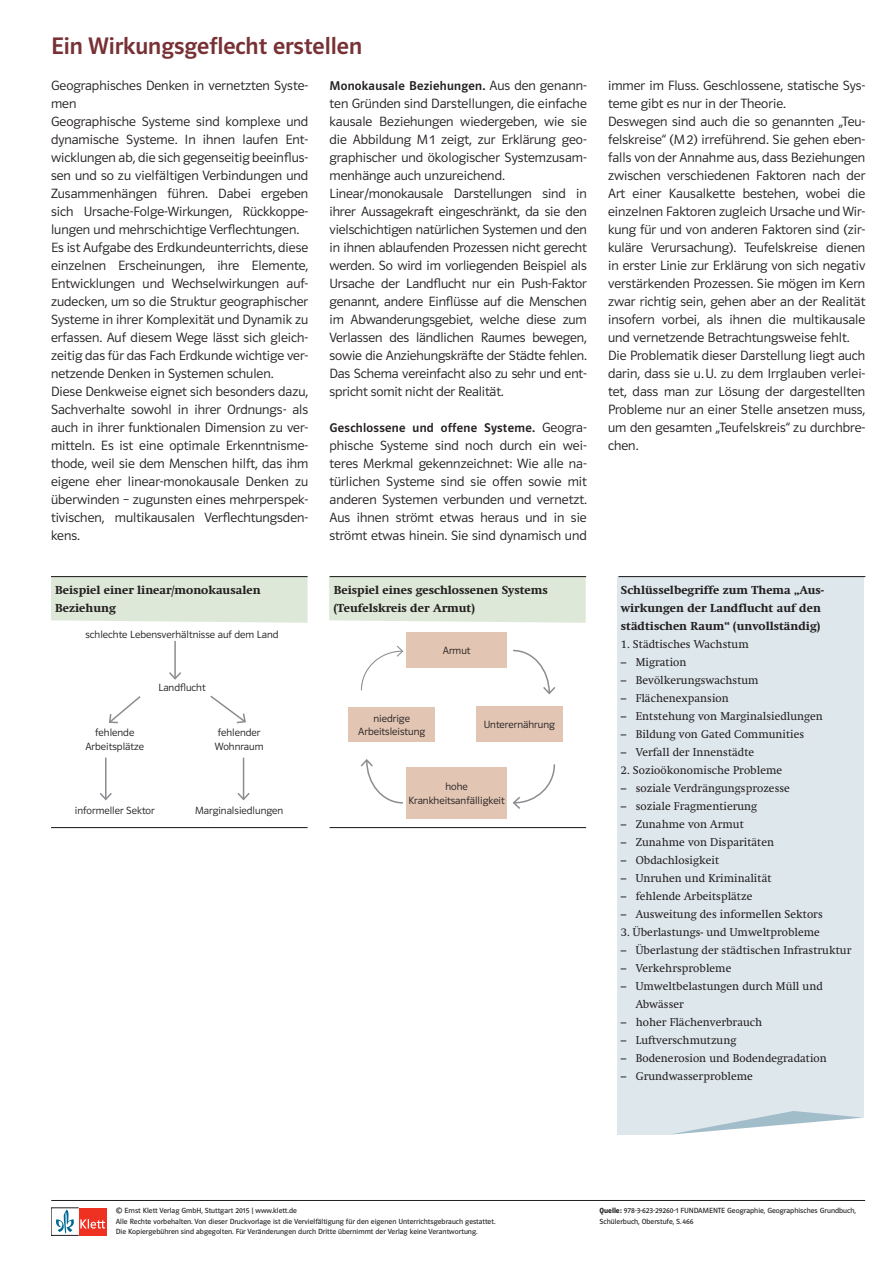
<style>
.page{position:relative;width:893px;height:1263px;background:#fff}
.page>*{position:absolute;margin:0;border:0;box-sizing:border-box;transform-origin:0 0}
.T6_Überschrift_2{font:24px "Polo ST11 K Krftg";color:#773135}
.T6_Grundtext{font:13.5px/18px "Polo ST11 K Leicht";color:#231f20;text-align:justify}
.T6_Grundtext-2{font:12.75px "Polo ST11 K Krftg";letter-spacing:.02em;color:#231f20}
.T6_Quellentext{font:11.25px/18px "Klett Swift";letter-spacing:.005em;color:#231f20}
.T6_Tabelle_Kopf{font:800 11.25px/18px "Klett Swift";color:#231f20}
.T6_Quellentext-2{font:800 11.25px/18px "Klett Swift";letter-spacing:.005em;color:#231f20}
.T6_Grafiken{font:10.5px/13.5px "Polo ST11 K Leicht";color:#231f20;text-align:center}
.PDF{font:7.5px/10.1px "Polo ST11 K Buch";color:#231f20}
.s1{font-family:"Polo ST11 K Leicht";font-size:13.5px}
.s2{font-family:"Polo ST11 K Hfett"}
</style>
<div class="page">
<div style="left:79px;top:1208px;width:27px;height:27px;background:#ef3122"></div>
<svg style="left:80px;top:1219px;width:25px;height:9px"></svg>
<svg style="left:56px;top:1210px;width:18px;height:24px"></svg>
<hr style="left:51px;top:1200px;width:814px;height:1px;background:#231f20">
<div style="left:51px;top:577px;width:257px;height:46px;background:#dee8d8"></div>
<hr style="left:51px;top:827px;width:257px;height:1px;background:#231f20">
<hr style="left:51px;top:576px;width:257px;height:1px;background:#231f20">
<div style="left:329px;top:576px;width:257px;height:47px;background:#dee8d8"></div>
<hr style="left:330px;top:827px;width:256px;height:1px;background:#231f20">
<hr style="left:330px;top:576px;width:256px;height:1px;background:#231f20">
<div style="left:406px;top:633px;width:101px;height:35px;background:#e2c5b3"></div>
<div style="left:349px;top:707px;width:86px;height:35px;background:#e2c5b3"></div>
<div style="left:476px;top:707px;width:86px;height:35px;background:#e2c5b3"></div>
<div style="left:406px;top:767px;width:101px;height:52px;background:#e2c5b3"></div>
<svg style="left:513px;top:649px;width:43px;height:46px"></svg>
<svg style="left:360px;top:759px;width:43px;height:45px"></svg>
<svg style="left:512px;top:764px;width:44px;height:45px"></svg>
<svg style="left:360px;top:645px;width:44px;height:46px"></svg>
<svg style="left:109px;top:696px;width:32px;height:28px"></svg>
<svg style="left:210px;top:695px;width:36px;height:29px"></svg>
<hr style="left:105px;top:758px;width:2px;height:41px;background:#8a8c8f">
<svg style="left:99px;top:791px;width:13px;height:10px"></svg>
<hr style="left:243px;top:758px;width:1px;height:41px;background:#8a8c8f">
<svg style="left:237px;top:791px;width:13px;height:10px"></svg>
<hr style="left:174px;top:641px;width:2px;height:38px;background:#8a8c8f">
<svg style="left:169px;top:670px;width:12px;height:10px"></svg>
<div style="left:617px;top:576px;width:246px;height:558px;background:#dee7ec"></div>
<hr style="left:618px;top:576px;width:247px;height:1px;background:#231f20">
<svg style="left:668px;top:1111px;width:196px;height:24px"></svg>
<p class="T6_Überschrift_2" style="left:51px;top:33px;width:313px">Ein Wirkungsgeflecht erstellen</p>
<p class="T6_Grundtext" style="left:51px;top:77px;width:259px">Geographisches Denken in vernetzten Syste&shy;men</p>
<p class="T6_Grundtext" style="left:51px;top:113px;width:259px">Geographische Systeme sind -komplexe und dynamische Systeme. In ihnen -laufen Ent&shy;wicklungen ab, die sich gegenseitig beeinflus&shy;sen und so zu vielfältigen Verbindungen und Zusammenhängen führen. Dabei ergeben sich Ursache-Folge-Wirkungen, Rückkoppe&shy;lungen und mehrschichtige Verflechtungen.</p>
<p class="T6_Grundtext" style="left:51px;top:239px;width:259px">Es ist Aufgabe des Erdkundeunterrichts, diese einzelnen Erscheinungen, ihre Elemente, Entwicklungen und Wechselwirkungen auf&shy;zudecken, um so die Struktur geographischer Systeme in ihrer Komplexität und Dynamik zu erfassen. Auf diesem Wege lässt sich gleich&shy;zeitig das für das Fach Erdkunde wichtige ver&shy;netzende Denken in Systemen schulen.</p>
<p class="T6_Grundtext" style="left:51px;top:383px;width:259px">Diese Denkweise eignet sich -besonders dazu, Sachverhalte sowohl in ihrer -Ordnungs- als auch in ihrer funktionalen Dimension zu ver&shy;mitteln. Es ist eine opti-male Erkenntnisme&shy;thode, weil sie dem Menschen hilft, das ihm eigene eher linear-monokausale Denken zu -überwinden – zugunsten eines mehrperspek&shy;tivischen, multikausalen Verflechtungsden&shy;kens.</p>
<p class="T6_Grundtext-2" style="left:330px;top:79px;width:259px">Monokausale Beziehungen. <span class="s1">Aus den genann-</span></p>
<p class="T6_Grundtext" style="left:330px;top:95px;width:259px">ten Gründen sind Darstellungen, die einfache kausale Beziehungen wiedergeben, wie sie die Abbildung M1 zeigt, zur Erklärung geo&shy;graphischer und ökologischer Systemzusam&shy;menhänge auch unzureichend.</p>
<p class="T6_Grundtext" style="left:330px;top:185px;width:259px">Linear/monokausale Darstellungen sind in ihrer Aussagekraft eingeschränkt, da sie den vielschichtigen natürlichen Syste-men und den in ihnen ablaufenden Prozessen nicht gerecht werden. So wird im vorliegenden Beispiel als Ursache der Landflucht nur ein Push-Faktor genannt, andere Einflüsse auf die Menschen im Abwanderungsgebiet, welche diese zum Verlassen des ländlichen Raumes bewegen, sowie die Anziehungskräfte der Städte fehlen.<br>Das Schema vereinfacht also zu sehr und ent&shy;spricht somit nicht der Realität.</p>
<p class="T6_Grundtext-2" style="left:330px;top:421px;width:259px">Geschlossene und offene Systeme. <span class="s1">Geogra-</span></p>
<p class="T6_Grundtext" style="left:330px;top:437px;width:259px">phische Systeme sind noch durch ein wei&shy;teres Merkmal gekennzeichnet: Wie alle na&shy;türlichen Systeme sind sie offen sowie mit anderen Systemen verbunden und vernetzt.<br>Aus ihnen strömt etwas heraus und in sie strömt etwas hinein. Sie sind dynamisch und</p>
<p class="T6_Tabelle_Kopf" style="left:55px;top:581px;width:207px">Beispiel einer linear/monokausalen<br>Beziehung</p>
<p class="T6_Tabelle_Kopf" style="left:334px;top:581px;width:215px">Beispiel eines geschlossenen Systems (Teufelskreis der Armut)</p>
<p class="T6_Grafiken" style="left:86px;top:628px;width:195px">schlechte Lebensverhältnisse auf dem Land</p>
<p class="T6_Grafiken" style="left:95px;top:726px;width:41px">fehlende</p>
<p class="T6_Grafiken" style="left:85px;top:739px;width:60px">Arbeitsplätze</p>
<p class="T6_Grafiken" style="left:158px;top:681px;width:49px">Landflucht</p>
<p class="T6_Grafiken" style="left:218px;top:726px;width:44px">fehlender</p>
<p class="T6_Grafiken" style="left:215px;top:739px;width:50px">Wohnraum</p>
<p class="T6_Grafiken" style="left:75px;top:804px;width:81px">informeller Sektor</p>
<p class="T6_Grafiken" style="left:195px;top:804px;width:90px">Marginalsiedlungen</p>
<p class="T6_Grafiken" style="left:443px;top:644px;width:29px">Armut</p>
<p class="T6_Grafiken" style="left:373px;top:712px;width:38px">niedrige</p>
<p class="T6_Grafiken" style="left:358px;top:725px;width:68px">Arbeitsleistung</p>
<p class="T6_Grafiken" style="left:484px;top:718px;width:73px">Unterernährung</p>
<p class="T6_Grafiken" style="left:409px;top:780px;width:98px">hohe<br>Krankheits-anfälligkeit</p>
<p class="T6_Grundtext" style="left:608px;top:77px;width:259px">immer im Fluss. Geschlossene, statische Sys&shy;teme gibt es nur in der Theorie.</p>
<p class="T6_Grundtext" style="left:608px;top:113px;width:259px">Deswegen sind auch die so genannten „Teu&shy;felskreise“ (M2) irreführend. Sie gehen eben&shy;falls von der Annahme aus, dass Beziehungen zwischen verschiedenen Faktoren nach der Art einer Kausalkette bestehen, wobei die einzelnen Faktoren zugleich Ursache und Wir&shy;kung für und von anderen Faktoren sind (zir&shy;kuläre Verursachung). Teufelskreise dienen in erster Linie zur Erklärung von sich negativ verstärkenden Prozessen. Sie mögen im Kern zwar richtig sein, gehen aber an der Realität insofern vorbei, als ihnen die multikausale und vernetzende Betrachtungsweise fehlt.</p>
<p class="T6_Grundtext" style="left:608px;top:347px;width:259px">Die Problematik dieser Darstellung liegt auch darin, dass sie u.U. zu dem Irrglauben verlei&shy;tet, dass man zur Lösung der dargestellten Probleme nur an einer Stelle ansetzen muss, um den gesamten „Teufelskreis“ zu durchbre&shy;chen.</p>
<p class="T6_Quellentext-2" style="left:621px;top:581px;width:205px">Schlüsselbegriffe zum Thema „Aus&shy;wirkungen der Landflucht auf den städtischen Raum“ (unvollständig)</p>
<p class="T6_Quellentext" style="left:621px;top:635px;width:129px">1. Städtisches Wachstum</p>
<p class="T6_Quellentext" style="left:621px;top:653px;width:67px">– Migration</p>
<p class="T6_Quellentext" style="left:621px;top:671px;width:139px">– Bevölkerungswachstum</p>
<p class="T6_Quellentext" style="left:621px;top:689px;width:109px">– Flächenexpansion</p>
<p class="T6_Quellentext" style="left:621px;top:707px;width:204px">– Entstehung von Marginalsiedlungen</p>
<p class="T6_Quellentext" style="left:621px;top:725px;width:185px">– Bildung von Gated Communities</p>
<p class="T6_Quellentext" style="left:621px;top:743px;width:135px">– Verfall der Innenstädte</p>
<p class="T6_Quellentext" style="left:621px;top:761px;width:163px">2. Sozioökonomische Probleme</p>
<p class="T6_Quellentext" style="left:621px;top:779px;width:171px">– soziale Verdrängungsprozesse</p>
<p class="T6_Quellentext" style="left:621px;top:797px;width:138px">– soziale Fragmentierung</p>
<p class="T6_Quellentext" style="left:621px;top:815px;width:124px">– Zunahme von Armut</p>
<p class="T6_Quellentext" style="left:621px;top:833px;width:155px">– Zunahme von Disparitäten</p>
<p class="T6_Quellentext" style="left:621px;top:851px;width:100px">– Obdachlosigkeit</p>
<p class="T6_Quellentext" style="left:621px;top:869px;width:152px">– Unruhen und Kriminalität</p>
<p class="T6_Quellentext" style="left:621px;top:887px;width:133px">– fehlende Arbeitsplätze</p>
<p class="T6_Quellentext" style="left:621px;top:905px;width:203px">– Ausweitung des informellen Sektors</p>
<p class="T6_Quellentext" style="left:621px;top:923px;width:201px">3. Überlastungs- und Umweltprobleme</p>
<p class="T6_Quellentext" style="left:621px;top:941px;width:232px">– Überlastung der städtischen Infrastruktur</p>
<p class="T6_Quellentext" style="left:621px;top:959px;width:112px">– Verkehrsprobleme</p>
<p class="T6_Quellentext" style="left:636px;top:977px;width:189px;text-indent:-15px">– Umweltbelastungen durch Müll und<br>Abwässer</p>
<p class="T6_Quellentext" style="left:621px;top:1013px;width:143px">– hoher Flächenverbrauch</p>
<p class="T6_Quellentext" style="left:621px;top:1031px;width:117px">– Luftverschmutzung</p>
<p class="T6_Quellentext" style="left:621px;top:1049px;width:207px">– Bodenerosion und Bodendegradation</p>
<p class="T6_Quellentext" style="left:621px;top:1067px;width:134px">– Grundwasserprobleme</p>
<p class="PDF" style="left:116px;top:1206px;width:183px">© Ernst Klett Verlag GmbH, Stuttgart 2015 | www.klett.de</p>
<p class="PDF" style="left:116px;top:1216px;width:381px">Alle Rechte vorbehalten. Von dieser Druckvorlage ist die Vervielfältigung für den eigenen Unterrichtsgebrauch gestattet.<br>Die Kopiergebühren sind abgegolten. Für Veränderungen durch Dritte übernimmt der Verlag keine Verantwortung.</p>
<p class="PDF" style="left:600px;top:1206px;width:258px"><span class="s2">Quelle:</span> 978-3-623-29260-1 FUNDAMENTE Geographie, Geographisches Grundbuch,<br>Schülerbuch, Oberstufe, S.466</p>
</div>
